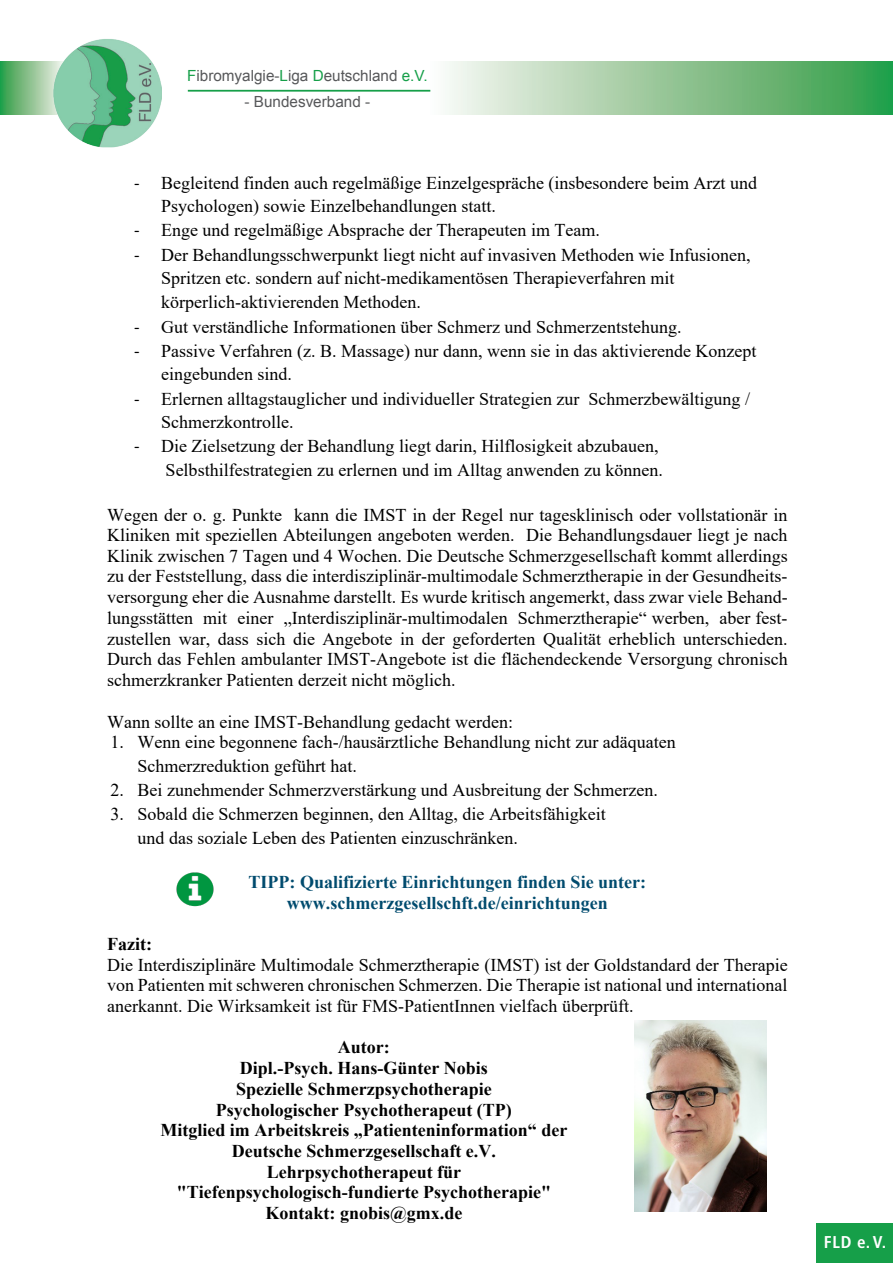
<style>
.page{position:relative;width:893px;height:1263px;background:#fff}
.page>*{position:absolute;margin:0;border:0;box-sizing:border-box;transform-origin:0 0}
.t1{font:18px/20.7px "Times New Roman";color:#000}
.t2{font:700 18px/20.7px "Times New Roman";color:#000;text-align:center}
.t3{font:700 18px/20.9px "Times New Roman";color:#004b6e;text-align:center}
.t4{font:700 condensed 17.1px "Frutiger";color:#fff}
.t5{font:15.3px "Arial";color:#57585a}
.s1{color:#169f49}
.s2{font-family:"Calibri"}
.s3{font-weight:700}
</style>
<div class="page">
<svg style="left:428px;top:62px;width:465px;height:53px"></svg>
<svg style="left:0;top:62px;width:54px;height:53px"></svg>
<img style="left:54px;top:39px;width:108px;height:108px">
<hr style="left:188px;top:90px;width:242px;height:2px;background:#169f49">
<div style="left:816px;top:1223px;width:77px;height:40px;background:#169f49"></div>
<img style="left:176px;top:872px;width:38px;height:35px">
<img style="left:634px;top:1020px;width:133px;height:192px">
<p class="t5" style="left:187px;top:66px;width:242px"><span class="s1">F</span>ibromyalgie-<span class="s1">L</span>iga <span class="s1">D</span>eutschland <span class="s1">e.V.</span></p>
<p class="t5" style="left:245px;top:91px;width:127px">- Bundesverband -</p>
<p class="t1" style="left:161px;top:170px;width:597px;line-height:23.7px;text-indent:-27px"><span class="s2">-</span> Begleitend finden auch regelmäßige Einzelgespräche (insbesondere beim Arzt und<br>Psychologen) sowie Einzelbehandlungen statt.</p>
<p class="t1" style="left:134px;top:219px;width:467px"><span class="s2">-</span> Enge und regelmäßige Absprache der Therapeuten im Team.</p>
<p class="t1" style="left:161px;top:242px;width:591px;line-height:24px;text-indent:-27px"><span class="s2">-</span> Der Behandlungsschwerpunkt liegt nicht auf invasiven Methoden wie Infusionen,<br>Spritzen etc. sondern auf nicht-medikamentösen Therapieverfahren mit körperlich-aktivierenden Methoden.</p>
<p class="t1" style="left:134px;top:316px;width:549px"><span class="s2">-</span> Gut verständliche Informationen über Schmerz und Schmerzentstehung.</p>
<p class="t1" style="left:161px;top:338px;width:597px;line-height:23.7px;text-indent:-27px"><span class="s2">-</span> Passive Verfahren (z. B. Massage) nur dann, wenn sie in das aktivierende Konzept eingebunden sind.</p>
<p class="t1" style="left:161px;top:386px;width:590px;line-height:23.7px;text-indent:-27px"><span class="s2">-</span> Erlernen alltagstauglicher und individueller Strategien zur Schmerzbewältigung /<br>Schmerzkontrolle.</p>
<p class="t1" style="left:134px;top:434px;width:530px;line-height:23.7px;text-align:right"><span class="s2">-</span> Die Zielsetzung der Behandlung liegt darin, Hilflosigkeit abzubauen,<br>Selbsthilfestrategien zu erlernen und im Alltag anwenden zu können.</p>
<p class="t1" style="left:107px;top:504px;width:682px;text-align:justify">Wegen der o. g. Punkte kann die IMST in der Regel nur tagesklinisch oder vollstationär in Kliniken mit speziellen Abteilungen angeboten werden. Die Behandlungsdauer liegt je nach Klinik zwischen 7 Tagen und 4 Wochen. Die Deutsche Schmerzgesellschaft kommt allerdings zu der Feststellung, dass die interdisziplinär-multimodale Schmerztherapie in der Gesundheits&shy;versorgung eher die Ausnahme darstellt. Es wurde kritisch angemerkt, dass zwar viele Behand&shy;lungsstätten mit einer „Interdisziplinär-multimodalen Schmerztherapie“ werben, aber fest&shy;zustellen war, dass sich die Angebote in der geforderten Qualität erheblich unterschieden.<br>Durch das Fehlen ambulanter IMST-Angebote ist die flächendeckende Versorgung chronisch schmerzkranker Patienten derzeit nicht möglich.</p>
<p class="t1" style="left:107px;top:711px;width:407px">Wann sollte an eine IMST-Behandlung gedacht werden:</p>
<p class="t1" style="left:138px;top:730px;width:540px;line-height:23.7px;text-indent:-27px">1. Wenn eine begonnene fach-/hausärztliche Behandlung nicht zur adäquaten<br>Schmerzreduktion geführt hat.</p>
<p class="t1" style="left:111px;top:779px;width:549px">2. Bei zunehmender Schmerzverstärkung und Ausbreitung der Schmerzen.</p>
<p class="t1" style="left:138px;top:802px;width:470px;line-height:23.7px;text-indent:-27px">3. Sobald die Schmerzen beginnen, den Alltag, die Arbeitsfähigkeit und das soziale Leben des Patienten einzuschränken.</p>
<p class="t3" style="left:249px;top:871px;width:399px">TIPP: Qualifizierte Einrichtungen finden Sie unter: www.schmerzgesellschft.de/einrichtungen</p>
<p class="t1" style="left:107px;top:933px;width:682px"><span class="s3">Fazit:<br></span>Die Interdisziplinäre Multimodale Schmerztherapie (IMST) ist der Goldstandard der Therapie von Patienten mit schweren chronischen Schmerzen. Die Therapie ist national und international anerkannt. Die Wirksamkeit ist für FMS-PatientInnen vielfach überprüft.</p>
<p class="t2" style="left:160px;top:1036px;width:408px">Autor:<br>Dipl.-Psych. Hans-Günter Nobis<br>Spezielle Schmerzpsychotherapie<br>Psychologischer Psychotherapeut (TP)<br>Mitglied im Arbeitskreis „Patienteninformation“ der Deutsche Schmerzgesellschaft e.V.<br>Lehrpsychotherapeut für "Tiefenpsychologisch-fundierte Psychotherapie" Kontakt: gnobis@gmx.de</p>
<p class="t4" style="left:824px;top:1231px;width:64px">FLD e.V.</p>
</div>
